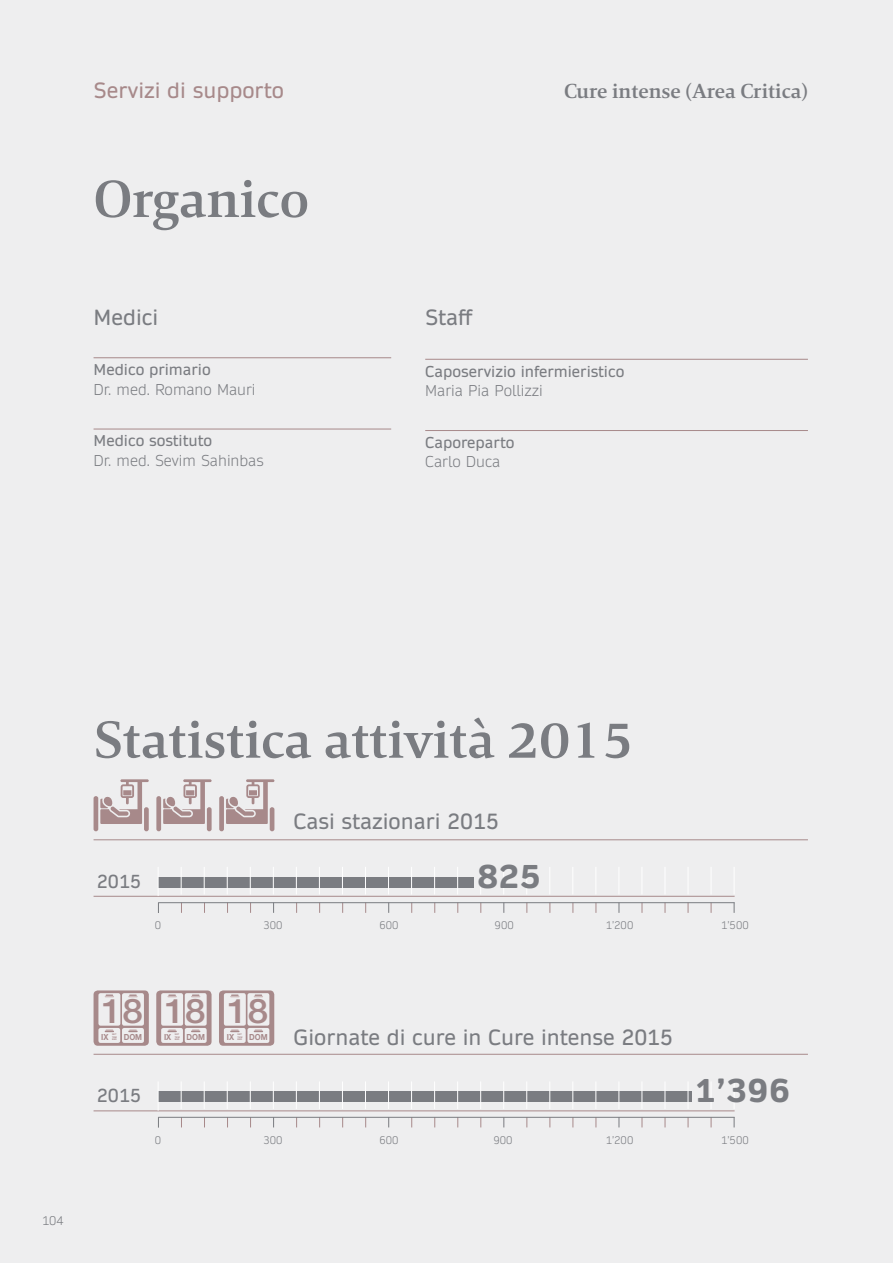
<style>
.page{position:relative;width:893px;height:1263px;background:#eeeeef}
.page>*{position:absolute;margin:0;border:0;box-sizing:border-box;transform-origin:0 0}
.t1{font:700 54px "Mangan";color:#7a7c81}
.t2{font:500 33.9px "Helvetica Neue LT Std";color:#a7898a;scale:1.09 1}
.t3{font:700 31.5px "Daytona Pro";color:#7a7c81}
.t4{font:21px "Daytona Pro";color:#7a7c81}
.t5{font:700 21px "Mangan";color:#7a7c81}
.t6{font:21px "Daytona Pro";color:#a7898a}
.t7{font:18px "Daytona Pro";color:#7a7c81}
.t8{font:15px "Daytona Pro";color:#7a7c81}
.t9{font:300 15px "Daytona Pro";color:#7a7c81}
.t10{font:300 12px "Daytona Pro";color:#7a7c81}
.t11{font:300 10.5px "Daytona Pro";color:#7a7c81}
.t12{font:700 8.4px "Helvetica Neue LT Std";color:#a7898a;scale:.9 1}
.t13{font:700 2.25px/2.5px "Helvetica Neue LT Std";color:#a7898a}
</style>
<div class="page">
<div style="left:94px;top:990px;width:55px;height:56px;background:#a7898a;border-radius:4px"></div>
<div style="left:98px;top:993px;width:22px;height:33px;background:#eeeeef;border-radius:2px"></div>
<svg style="left:105px;top:994px;width:9px;height:3px"></svg>
<div style="left:98px;top:1028px;width:22px;height:15px;background:#eeeeef;border-radius:2px"></div>
<svg style="left:105px;top:1029px;width:9px;height:3px"></svg>
<div style="left:122px;top:1028px;width:22px;height:15px;background:#eeeeef;border-radius:2px"></div>
<svg style="left:128px;top:1029px;width:10px;height:3px"></svg>
<div style="left:122px;top:993px;width:22px;height:33px;background:#eeeeef;border-radius:2px"></div>
<svg style="left:128px;top:994px;width:10px;height:3px"></svg>
<div style="left:156px;top:990px;width:56px;height:56px;background:#a7898a;border-radius:4px"></div>
<div style="left:161px;top:993px;width:22px;height:33px;background:#eeeeef;border-radius:2px"></div>
<svg style="left:167px;top:994px;width:10px;height:3px"></svg>
<div style="left:161px;top:1028px;width:22px;height:15px;background:#eeeeef;border-radius:2px"></div>
<svg style="left:167px;top:1029px;width:10px;height:3px"></svg>
<div style="left:185px;top:1028px;width:22px;height:15px;background:#eeeeef;border-radius:2px"></div>
<svg style="left:191px;top:1029px;width:9px;height:3px"></svg>
<div style="left:185px;top:993px;width:22px;height:33px;background:#eeeeef;border-radius:2px"></div>
<svg style="left:191px;top:994px;width:9px;height:3px"></svg>
<div style="left:219px;top:990px;width:55px;height:56px;background:#a7898a;border-radius:4px"></div>
<div style="left:224px;top:993px;width:22px;height:33px;background:#eeeeef;border-radius:2px"></div>
<svg style="left:230px;top:994px;width:10px;height:3px"></svg>
<div style="left:224px;top:1028px;width:22px;height:15px;background:#eeeeef;border-radius:2px"></div>
<svg style="left:230px;top:1029px;width:10px;height:3px"></svg>
<div style="left:247px;top:1028px;width:22px;height:15px;background:#eeeeef;border-radius:2px"></div>
<svg style="left:254px;top:1029px;width:9px;height:3px"></svg>
<div style="left:247px;top:993px;width:22px;height:33px;background:#eeeeef;border-radius:2px"></div>
<svg style="left:254px;top:994px;width:9px;height:3px"></svg>
<hr style="left:94px;top:357px;width:297px;height:1px;background:#a7898a">
<hr style="left:94px;top:429px;width:297px;height:1px;background:#a7898a">
<hr style="left:425px;top:359px;width:383px;height:1px;background:#a7898a">
<hr style="left:425px;top:430px;width:383px;height:1px;background:#a7898a">
<hr style="left:94px;top:1054px;width:714px;height:1px;background:#a7898a">
<div style="left:158px;top:1092px;width:534px;height:10px;background:#7a7c81"></div>
<hr style="left:94px;top:1110px;width:641px;height:1px;background:#a7898a">
<svg style="left:181px;top:1082px;width:1px;height:27px"></svg>
<svg style="left:204px;top:1082px;width:1px;height:27px"></svg>
<svg style="left:227px;top:1082px;width:1px;height:27px"></svg>
<svg style="left:250px;top:1082px;width:1px;height:27px"></svg>
<svg style="left:296px;top:1082px;width:1px;height:27px"></svg>
<svg style="left:319px;top:1082px;width:1px;height:27px"></svg>
<svg style="left:342px;top:1082px;width:1px;height:27px"></svg>
<svg style="left:365px;top:1082px;width:1px;height:27px"></svg>
<svg style="left:411px;top:1082px;width:1px;height:27px"></svg>
<svg style="left:434px;top:1082px;width:1px;height:27px"></svg>
<svg style="left:457px;top:1082px;width:1px;height:27px"></svg>
<svg style="left:480px;top:1082px;width:1px;height:27px"></svg>
<svg style="left:526px;top:1082px;width:1px;height:27px"></svg>
<svg style="left:549px;top:1082px;width:1px;height:27px"></svg>
<hr style="left:158px;top:1081px;width:1px;height:30px;background:#fff">
<svg style="left:273px;top:1082px;width:1px;height:27px"></svg>
<svg style="left:388px;top:1082px;width:1px;height:27px"></svg>
<svg style="left:503px;top:1082px;width:1px;height:27px"></svg>
<hr style="left:158px;top:1117px;width:577px;height:1px;background:#7a7c81">
<hr style="left:94px;top:839px;width:714px;height:1px;background:#a7898a">
<svg style="left:94px;top:779px;width:55px;height:52px"></svg>
<svg style="left:219px;top:779px;width:55px;height:52px"></svg>
<svg style="left:156px;top:779px;width:56px;height:52px"></svg>
<div style="left:158px;top:877px;width:316px;height:11px;background:#7a7c81"></div>
<hr style="left:94px;top:896px;width:641px;height:1px;background:#a7898a">
<svg style="left:181px;top:867px;width:1px;height:27px"></svg>
<svg style="left:204px;top:867px;width:1px;height:27px"></svg>
<svg style="left:227px;top:867px;width:1px;height:27px"></svg>
<svg style="left:250px;top:867px;width:1px;height:27px"></svg>
<svg style="left:296px;top:867px;width:1px;height:27px"></svg>
<svg style="left:319px;top:867px;width:1px;height:27px"></svg>
<svg style="left:342px;top:867px;width:1px;height:27px"></svg>
<svg style="left:365px;top:867px;width:1px;height:27px"></svg>
<svg style="left:411px;top:867px;width:1px;height:27px"></svg>
<svg style="left:434px;top:867px;width:1px;height:27px"></svg>
<svg style="left:457px;top:867px;width:1px;height:27px"></svg>
<svg style="left:480px;top:867px;width:1px;height:27px"></svg>
<svg style="left:526px;top:867px;width:1px;height:27px"></svg>
<svg style="left:549px;top:867px;width:1px;height:27px"></svg>
<svg style="left:273px;top:867px;width:1px;height:27px"></svg>
<svg style="left:388px;top:867px;width:1px;height:27px"></svg>
<svg style="left:503px;top:867px;width:1px;height:27px"></svg>
<hr style="left:158px;top:902px;width:577px;height:1px;background:#7a7c81">
<h3 class="t6" style="left:94px;top:76px;width:192px">Servizi di supporto</h3>
<h3 class="t5" style="left:564px;top:77px;width:245px">Cure intense (Area Critica)</h3>
<h1 class="t1" style="left:94px;top:164px;width:217px">Organico</h1>
<h3 class="t4" style="left:94px;top:303px;width:66px">Medici</h3>
<p class="t8" style="left:94px;top:360px;width:119px">Medico primario</p>
<p class="t9" style="left:94px;top:380px;width:164px">Dr. med. Romano Mauri</p>
<p class="t8" style="left:94px;top:431px;width:120px">Medico sostituto</p>
<p class="t9" style="left:94px;top:451px;width:172px">Dr. med. Sevim Sahinbas</p>
<h3 class="t4" style="left:425px;top:303px;width:49px">Staff</h3>
<p class="t8" style="left:425px;top:361px;width:201px">Caposervizio infermieristico</p>
<p class="t9" style="left:425px;top:381px;width:119px">Maria Pia Pollizzi</p>
<p class="t8" style="left:425px;top:432px;width:91px">Caporeparto</p>
<p class="t9" style="left:425px;top:452px;width:77px">Carlo Duca</p>
<p class="t10" style="left:42px;top:1213px;width:23px">104</p>
<h1 class="t1" style="left:94px;top:705px;width:542px">Statistica attività 2015</h1>
<p class="t7" style="left:97px;top:869px;width:46px">2015</p>
<h3 class="t4" style="left:293px;top:807px;width:207px">Casi stazionari 2015</h3>
<h3 class="t3" style="left:477px;top:855px;width:66px">825</h3>
<p class="t11" style="left:155px;top:918px;width:8px">0</p>
<p class="t11" style="left:263px;top:918px;width:21px">300</p>
<p class="t11" style="left:379px;top:918px;width:21px">600</p>
<p class="t11" style="left:495px;top:918px;width:21px">900</p>
<p class="t11" style="left:606px;top:918px;width:29px">1’200</p>
<p class="t11" style="left:721px;top:918px;width:29px">1’500</p>
<h2 class="t2" style="left:102px;top:990px;width:39px">18</h2>
<p class="t12" style="left:101px;top:1031px;width:10px">IX</p>
<p class="t12" style="left:124px;top:1031px;width:22px">DOM</p>
<p class="t13" style="left:112px;top:1033px;width:6px">SET<br>TEM<br>BER</p>
<p class="t7" style="left:97px;top:1084px;width:46px">2015</p>
<h2 class="t2" style="left:164px;top:990px;width:39px">18</h2>
<p class="t12" style="left:164px;top:1031px;width:10px">IX</p>
<p class="t12" style="left:186px;top:1031px;width:22px">DOM</p>
<p class="t13" style="left:175px;top:1033px;width:6px">SET<br>TEM<br>BER</p>
<h2 class="t2" style="left:227px;top:990px;width:39px">18</h2>
<p class="t12" style="left:227px;top:1031px;width:10px">IX</p>
<p class="t12" style="left:249px;top:1031px;width:22px">DOM</p>
<p class="t13" style="left:238px;top:1033px;width:6px">SET<br>TEM<br>BER</p>
<h3 class="t4" style="left:293px;top:1023px;width:381px">Giornate di cure in Cure intense 2015</h3>
<h3 class="t3" style="left:695px;top:1070px;width:97px">1’396</h3>
<p class="t11" style="left:155px;top:1134px;width:8px">0</p>
<p class="t11" style="left:263px;top:1134px;width:21px">300</p>
<p class="t11" style="left:379px;top:1134px;width:21px">600</p>
<p class="t11" style="left:494px;top:1134px;width:21px">900</p>
<p class="t11" style="left:606px;top:1134px;width:29px">1’200</p>
<p class="t11" style="left:721px;top:1134px;width:29px">1’500</p>
</div>
